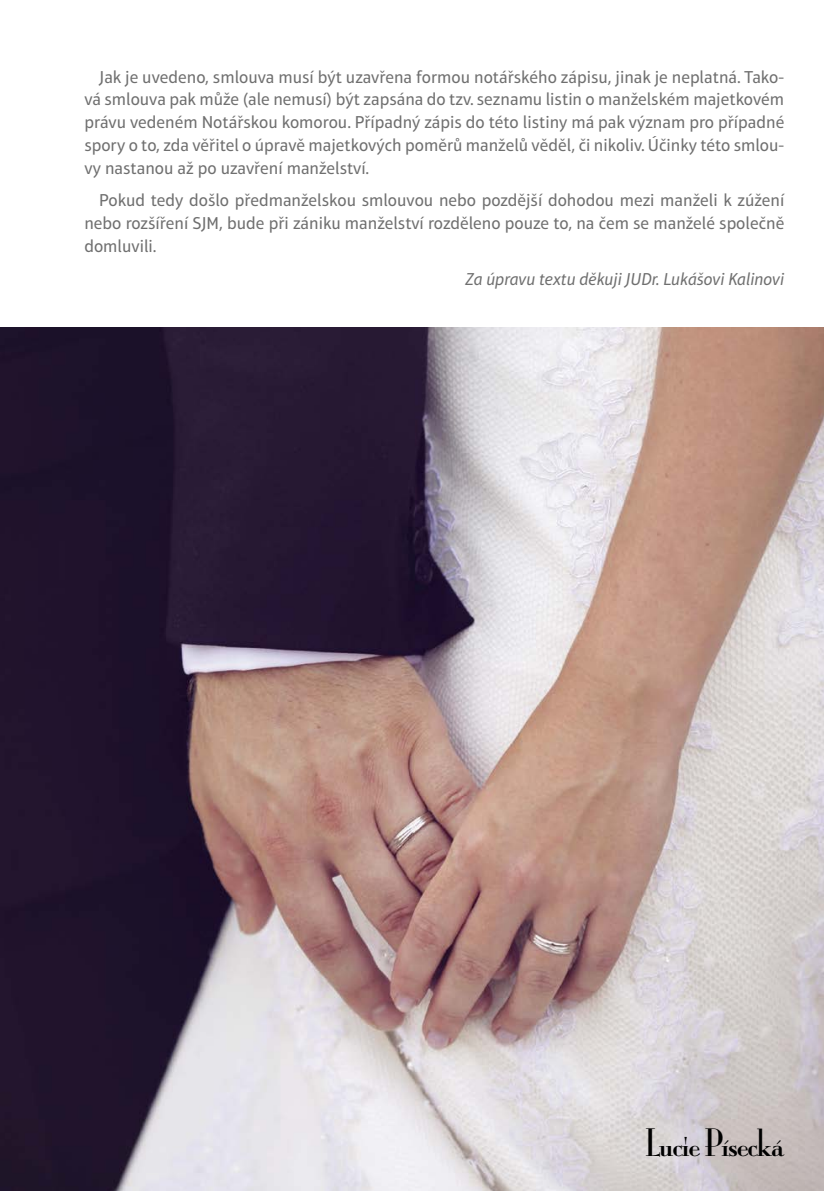
<style>
.page{position:relative;width:824px;height:1191px;background:#fff}
.page>*{position:absolute;margin:0;border:0;box-sizing:border-box;transform-origin:0 0}
.t1{font:35px "Mona Lisa Solid Itc DOT";letter-spacing:-.03em;color:#000}
.t2{font:17.5px/22.8px "Aptifer Sans LT Pro";color:#6f6f6f;text-align:justify}
.t3{font:italic 17.5px "Aptifer Sans LT Pro";color:#6f6f6f}
.t4{font:17.5px "Aptifer Sans LT Pro";color:#000}
</style>
<div class="page">
<img style="left:0;top:327px;width:823px;height:864px">
<p class="t2" style="left:84px;top:65px;width:701px;text-indent:15px">Jak je uvedeno, smlouva musí být uzavřena formou notářského zápisu, jinak je neplatná. Tako&shy;vá smlouva pak může (ale nemusí) být zapsána do tzv. seznamu listin o manželském majetkovém právu vedeném Notářskou komorou. Případný zápis do této listiny má pak význam pro případné spory o to, zda věřitel o úpravě majetkových poměrů manželů věděl, či nikoliv. Účinky této smlou&shy;vy nastanou až po uzavření manželství.</p>
<p class="t2" style="left:84px;top:189px;width:701px;text-indent:15px">Pokud tedy došlo předmanželskou smlouvou nebo pozdější dohodou mezi manželi k zúžení nebo rozšíření SJM, bude při zániku manželství rozděleno pouze to, na čem se manželé společně domluvili.</p>
<p class="t3" style="left:465px;top:269px;width:320px">Za úpravu textu děkuji JUDr. Lukášovi Kalinovi</p>
<h1 class="t1" style="left:645px;top:1122px;width:141px">Lucie Písecká</h1>
<p class="t4" style="left:766px;top:1151px;width:19px">13</p>
</div>
